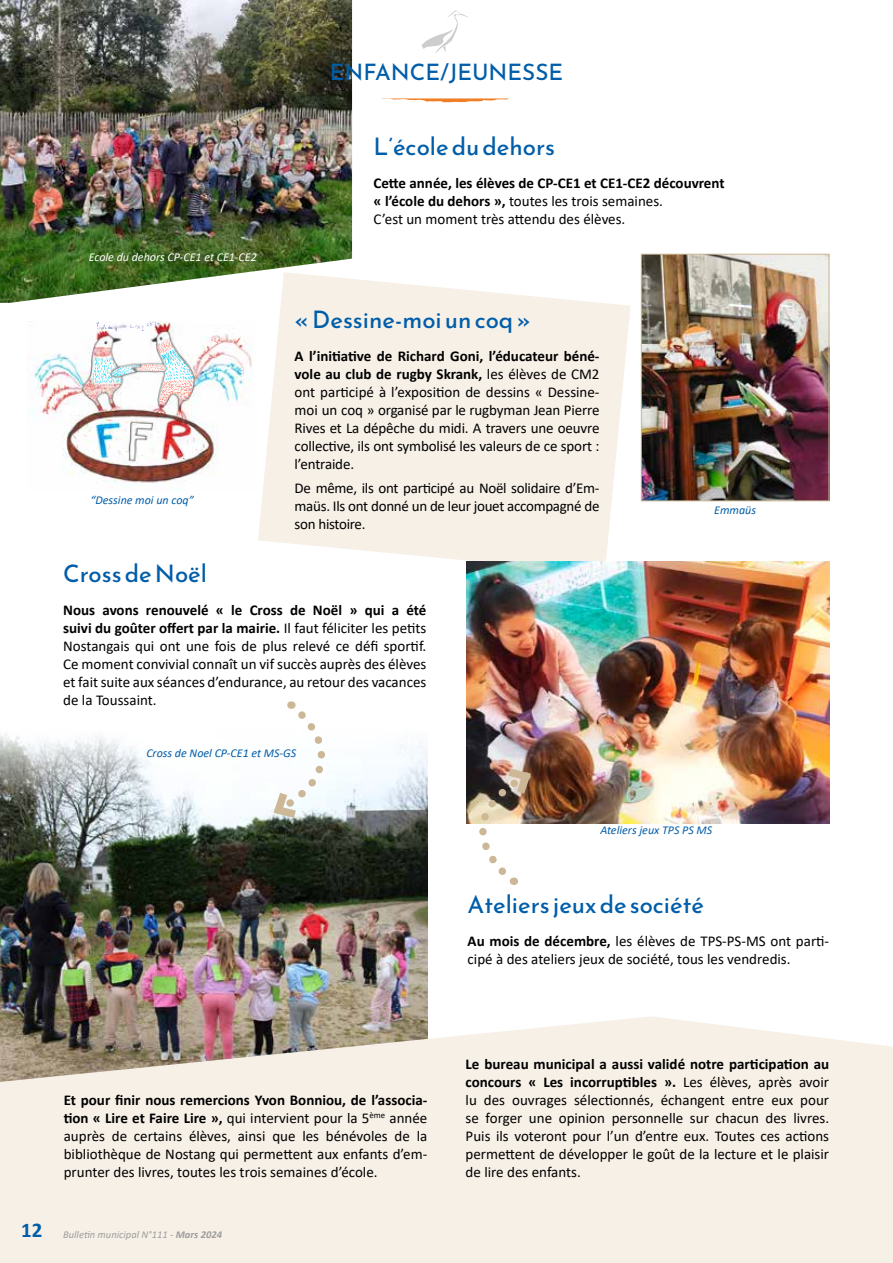
<style>
.page{position:relative;width:893px;height:1263px;background:#fff}
.page>*{position:absolute;margin:0;border:0;box-sizing:border-box;transform-origin:0 0}
.t1{font:24px "Reem Kufi";color:#005da9}
.t2{font:22.5px "Reem Kufi";color:#005da9}
.t3{font:700 21px "Calibri";color:#005da9}
.t4{font:15px/18px "Calibri";color:#000;text-align:justify}
.t5{font:700 15px/18px "Calibri";color:#000}
.t6{font:italic 12px "Calibri";color:#005da9}
.t7{font:italic 12px "Calibri";color:#fff}
.t8{font:italic 10.5px "Calibri";color:#9d9d9c}
.s1{font-weight:400}
.s2{font-weight:700}
</style>
<div class="page">
<img style="left:0;top:733px;width:428px;height:283px">
<svg style="left:258px;top:279px;width:373px;height:282px;background:#f7f1e9"></svg>
<img style="left:0;top:0;width:352px;height:303px">
<svg style="left:0;top:1016px;width:893px;height:247px;background:#ede6dd"></svg>
<svg style="left:421px;top:10px;width:48px;height:43px"></svg>
<svg style="left:382px;top:98px;width:127px;height:4px"></svg>
<img style="left:643px;top:256px;width:184px;height:243px">
<div style="left:641px;top:254px;width:188px;height:247px;border:1px solid #ccb897"></div>
<img style="left:466px;top:561px;width:363px;height:262px">
<img style="left:30px;top:321px;width:223px;height:162px">
<img style="left:141px;top:339px;width:53px;height:66px">
<img style="left:91px;top:357px;width:96px;height:27px">
<img style="left:96px;top:321px;width:64px;height:9px">
<svg style="left:32px;top:321px;width:16px;height:4px"></svg>
<svg style="left:43px;top:384px;width:34px;height:26px"></svg>
<svg style="left:84px;top:434px;width:4px;height:3px"></svg>
<svg style="left:106px;top:419px;width:7px;height:2px"></svg>
<svg style="left:97px;top:347px;width:10px;height:9px"></svg>
<svg style="left:116px;top:335px;width:8px;height:8px"></svg>
<svg style="left:136px;top:365px;width:5px;height:6px"></svg>
<svg style="left:155px;top:418px;width:7px;height:3px"></svg>
<svg style="left:154px;top:336px;width:7px;height:9px"></svg>
<svg style="left:214px;top:338px;width:9px;height:7px"></svg>
<svg style="left:220px;top:369px;width:11px;height:13px"></svg>
<svg style="left:236px;top:337px;width:4px;height:11px"></svg>
<svg style="left:237px;top:367px;width:6px;height:10px"></svg>
<svg style="left:269px;top:701px;width:74px;height:122px"></svg>
<img style="left:466px;top:763px;width:70px;height:122px">
<h2 class="t2" style="left:330px;top:53px;width:235px">ENFANCE/JEUNESSE</h2>
<p class="t7" style="left:89px;top:248px;width:170px">Ecole du dehors CP-CE1 et CE1-CE2</p>
<p class="t6" style="left:90px;top:491px;width:105px">“Dessine moi un coq”</p>
<h1 class="t1" style="left:374px;top:127px;width:183px">L’école du dehors</h1>
<p class="t5" style="left:374px;top:174px;width:353px">Cette année, les élèves de CP-CE1 et CE1-CE2 découvrent « l’école du dehors », <span class="s1">toutes les trois semaines.<br>C’est un moment très attendu des élèves.</span></p>
<h1 class="t1" style="left:295px;top:300px;width:238px">« Dessine-moi un coq »</h1>
<p class="t4" style="left:295px;top:347px;width:306px"><span class="s2">A l’initiative de Richard Goni, l’éducateur béné&shy;vole au club de rugby Skrank,</span> les élèves de CM2 ont participé à l’exposition de dessins « Dessine&shy;moi un coq » organisé par le rugbyman Jean Pierre Rives et La dépêche du midi. A travers une oeuvre collective, ils ont symbolisé les valeurs de ce sport : l’entraide.</p>
<p class="t4" style="left:295px;top:479px;width:306px">De même, ils ont participé au Noël solidaire d’Em&shy;maüs. Ils ont donné un de leur jouet accompagné de son histoire.</p>
<p class="t6" style="left:714px;top:502px;width:43px">Emmaüs</p>
<h1 class="t1" style="left:63px;top:554px;width:145px">Cross de Noël</h1>
<p class="t4" style="left:63px;top:601px;width:365px"><span class="s2">Nous avons renouvelé « le Cross de Noël » qui a été suivi du goûter offert par la mairie.</span> Il faut féliciter les petits Nostangais qui ont une fois de plus relevé ce défi sportif.<br>Ce moment convivial connaît un vif succès auprès des élèves et fait suite aux séances d’endurance, au retour des vacances de la Toussaint.</p>
<p class="t6" style="left:146px;top:745px;width:151px">Cross de Noel CP-CE1 et MS-GS</p>
<p class="t6" style="left:600px;top:821px;width:113px">Ateliers jeux TPS PS MS</p>
<h1 class="t1" style="left:468px;top:884px;width:238px">Ateliers jeux de société</h1>
<p class="t4" style="left:468px;top:931px;width:363px"><span class="s2">Au mois de décembre,</span> les élèves de TPS-PS-MS ont parti&shy;cipé à des ateliers jeux de société, tous les vendredis.</p>
<h3 class="t3" style="left:21px;top:1215px;width:23px">12</h3>
<p class="t4" style="left:64px;top:1091px;width:365px"><span class="s2">Et pour finir nous remercions Yvon Bonniou, de l’associa&shy;tion « Lire et Faire Lire »,</span> qui intervient pour la 5<sup>ème</sup> année auprès de certains élèves, ainsi que les bénévoles de la bibliothèque de Nostang qui permettent aux enfants d’em&shy;prunter des livres, toutes les trois semaines d’école.</p>
<p class="t8" style="left:63px;top:1227px;width:160px">Bulletin municipal N°111 - <span class="s2">Mars 2024</span></p>
<p class="t4" style="left:466px;top:1055px;width:365px"><span class="s2">Le bureau municipal a aussi validé notre participation au concours « Les incorruptibles ».</span> Les élèves, après avoir lu des ouvrages sélectionnés, échangent entre eux pour se forger une opinion personnelle sur chacun des livres.<br>Puis ils voteront pour l’un d’entre eux. Toutes ces actions permettent de développer le goût de la lecture et le plaisir de lire des enfants.</p>
</div>
